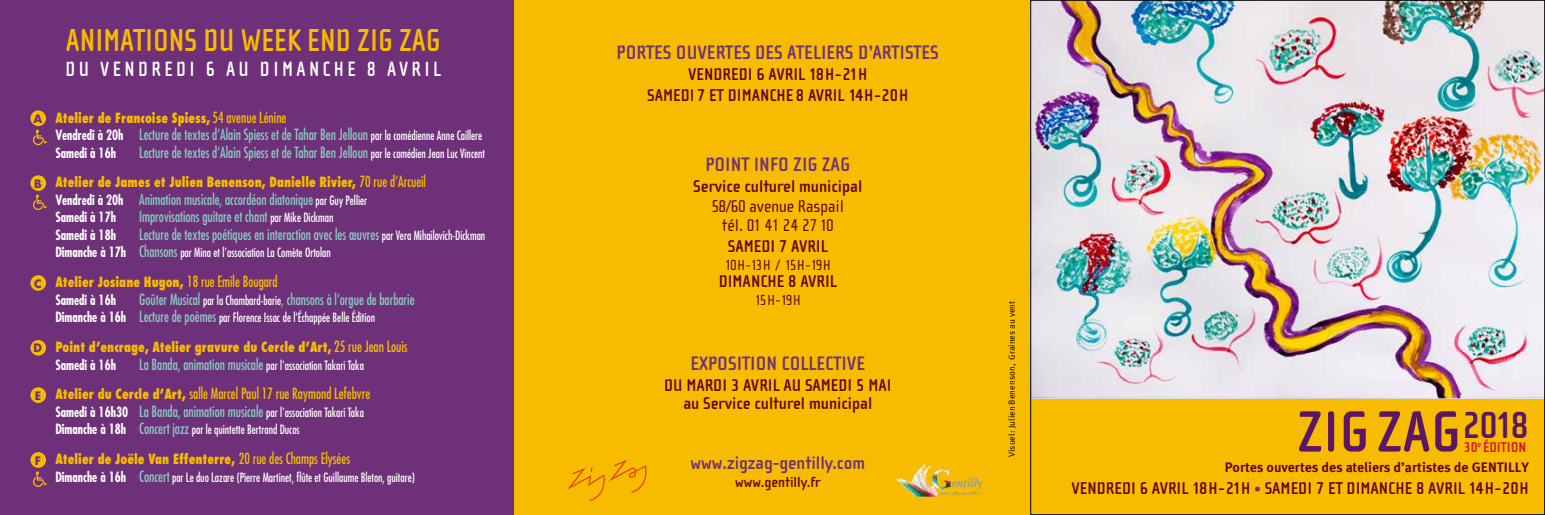
<style>
.page{position:relative;width:1545px;height:515px;background:#fff}
.page>*{position:absolute;margin:0;border:0;box-sizing:border-box;transform-origin:0 0}
.t1{font:700 59.5px "Cholla Sans OT";color:#5c1663}
.t2{font:700 38.62px "Cholla Sans OT";color:#5c1663}
.t3{font:700 32.5px "Cholla Sans OT";color:#f7bb00;scale:.9 1}
.t4{font:700 21.25px "Cholla Sans OT";letter-spacing:.18em;color:#fff;scale:.9 1}
.t5{font:700 20px "Cholla Sans OT";color:#6e3079}
.t6{font:700 18.75px "Cholla Sans OT";color:#6e3079}
.t7{font:700 17.5px/21px "Cholla Sans OT";color:#670509;text-align:center}
.t8{font:17.5px/18.8px "Cholla Sans OT";color:#670509;text-align:center}
.t9{font:condensed 15px "Futura Std";color:#8acbc1;scale:.9 1}
.t10{font:condensed 15px "Futura Std";color:#f7bb00;scale:.9 1}
.t11{font:15px "Cholla Sans OT";letter-spacing:-.025em;color:#670509}
.t12{font:700 15px "Cholla Sans OT";color:#670509}
.t13{font:700 14.5px "Cholla Sans OT";color:#cd171a}
.t14{font:800 condensed 13.75px/17.5px "Futura Std";color:#f7bb00;scale:.9 1}
.t15{font:700 13.75px "Meta OT";color:#670509}
.t16{font:700 condensed 13.75px "Futura Std";color:#fff;scale:.9 1}
.t17{font:condensed 12.5px/17.5px "Futura Std";color:#fff;scale:.9 1}
.t18{font:8.75px "Meta OT Norm";color:#000}
.s1{font-weight:700;font-stretch:normal;font-size:11.38px;color:#6e3079}
.s2{font-weight:400;font-size:15px}
.s3{font-weight:700;font-size:13.75px;color:#fff}
.s4{font-size:12.5px;color:#fff}
.s5{font-weight:700;font-size:13.75px}
.s6{font-size:15px;color:#8acbc1}
.s7{font-weight:700;color:#fff}
.s8{font-weight:800;font-size:13.75px}
.s9{font-family:"Helvetica Neue LT Std";font-weight:400;font-stretch:condensed;font-size:13.75px;color:#6e3079}
</style>
<div class="page">
<div style="left:1030px;top:0;width:514px;height:514px;background:#f7bb00"></div>
<div style="left:513px;top:0;width:517px;height:514px;background:#f7bb00"></div>
<svg style="left:567px;top:460px;width:79px;height:41px"></svg>
<img style="left:932px;top:469px;width:18px;height:19px">
<img style="left:900px;top:465px;width:23px;height:17px">
<svg style="left:939px;top:477px;width:43px;height:19px"></svg>
<img style="left:1032px;top:2px;width:510px;height:396px">
<div style="left:0;top:0;width:513px;height:514px;background:#6e3079"></div>
<div style="left:30px;top:110px;width:16px;height:16px;background:#f7bb00;border-radius:50%"></div>
<div style="left:30px;top:175px;width:16px;height:16px;background:#f7bb00;border-radius:50%"></div>
<div style="left:30px;top:275px;width:16px;height:15px;background:#f7bb00;border-radius:50%"></div>
<div style="left:30px;top:340px;width:16px;height:15px;background:#f7bb00;border-radius:50%"></div>
<div style="left:30px;top:387px;width:16px;height:15px;background:#f7bb00;border-radius:50%"></div>
<div style="left:30px;top:452px;width:16px;height:15px;background:#f7bb00;border-radius:50%"></div>
<svg style="left:33px;top:130px;width:14px;height:15px"></svg>
<svg style="left:33px;top:194px;width:14px;height:16px"></svg>
<svg style="left:33px;top:471px;width:14px;height:15px"></svg>
<h3 class="t3" style="left:66px;top:23px;width:417px">ANIMATIONS DU WEEK END ZIG ZAG</h3>
<h3 class="t4" style="left:66px;top:58px;width:418px">DU VENDREDI 6 AU DIMANCHE 8 AVRIL</h3>
<p class="t14" style="left:33px;top:108px;width:282px"><span class="s1">A</span> Atelier de Francoise Spiess, <span class="s2">54 avenue Lénine</span></p>
<p class="t9" style="left:55px;top:125px;width:476px"><span class="s3">Vendredi à 20h</span> Lecture de textes d’Alain Spiess et de Tahar Ben Jelloun <span class="s4">par la comédienne Anne Caillere</span></p>
<p class="t16" style="left:55px;top:144px;width:69px">Samedi à 16h</p>
<p class="t9" style="left:139px;top:143px;width:386px">Lecture de textes d’Alain Spiess et de Tahar Ben Jelloun <span class="s4">par le comédien Jean Luc Vincent</span></p>
<p class="t14" style="left:34px;top:173px;width:437px"><span class="s1">B</span> Atelier de James et Julien Benenson, Danielle Rivier, <span class="s2">70 rue d’Arcueil</span></p>
<p class="t9" style="left:55px;top:190px;width:348px"><span class="s3">Vendredi à 20h</span> Animation musicale, accordéon diatonique <span class="s4">par Guy Pellier</span></p>
<p class="t16" style="left:55px;top:208px;width:69px">Samedi à 17h</p>
<p class="t9" style="left:139px;top:208px;width:217px">Improvisations guitare et chant <span class="s4">par Mike Dickman</span></p>
<p class="t16" style="left:55px;top:226px;width:69px">Samedi à 18h</p>
<p class="t9" style="left:139px;top:225px;width:386px">Lecture de textes poétiques en interaction avec les œuvres <span class="s4">par Vera Mihailovich-Dickman</span></p>
<p class="t17" style="left:55px;top:244px;width:307px"><span class="s5">Dimanche à 17h</span> <span class="s6">Chansons</span> par Mina et l'association La Comète Ortolan</p>
<p class="t14" style="left:55px;top:273px;width:248px;text-indent:-21px"><span class="s1">C</span> Atelier Josiane Hugon, <span class="s2">18 rue Emile Bougard<br></span><span class="s7">Samedi à 16h</span></p>
<p class="t9" style="left:139px;top:290px;width:307px">Goûter Musical <span class="s4">par la Chambard-barie</span>, chansons à l’orgue de barbarie</p>
<p class="t17" style="left:55px;top:308px;width:357px"><span class="s5">Dimanche à 16h</span> <span class="s6">Lecture de poèmes</span> par Florence Issac de l’Échappée Belle Édition</p>
<p class="t14" style="left:55px;top:338px;width:393px;text-indent:-22px"><span class="s1">D</span> Point d’encrage, Atelier gravure du Cercle d’Art, <span class="s2">25 rue Jean Louis<br></span><span class="s7">Samedi à 16h</span></p>
<p class="t17" style="left:139px;top:356px;width:251px"><span class="s6">La Banda, animation musicale</span> par l'association Takari Taka</p>
<p class="t10" style="left:35px;top:384px;width:374px"><span class="s1">E</span> <span class="s8">Atelier du Cercle d’Art,</span> salle Marcel Paul 17 rue Raymond Lefebvre</p>
<p class="t17" style="left:55px;top:403px;width:344px"><span class="s5">Samedi à 16h30</span> <span class="s6">La Banda, animation musicale</span> par l'association Takari Taka<br><span class="s5">Dimanche à 18h</span> <span class="s6">Concert jazz</span> par le quintette Bertrand Ducos</p>
<p class="t14" style="left:35px;top:450px;width:352px"><span class="s1">F</span> Atelier de Joële Van Effenterre, <span class="s2">20 rue des Champs Elysées</span></p>
<p class="t17" style="left:55px;top:468px;width:401px"><span class="s5">Dimanche à 16h</span> <span class="s6">Concert</span> par Le duo Lazare (Pierre Martinet, flûte et Guillaume Bleton, guitare)</p>
<h3 class="t5" style="left:616px;top:41px;width:324px">PORTES OUVERTES DES ATELIERS D’ARTISTES</h3>
<p class="t7" style="left:647px;top:63px;width:262px">VENDREDI 6 AVRIL 18H-21H<br>SAMEDI 7 ET DIMANCHE 8 AVRIL 14H-20H</p>
<h3 class="t5" style="left:705px;top:153px;width:146px">POINT INFO ZIG ZAG</h3>
<p class="t7" style="left:693px;top:176px;width:170px">Service culturel municipal</p>
<p class="t8" style="left:711px;top:197px;width:134px">58/60 avenue Raspail tél. 01 41 24 27 10</p>
<p class="t7" style="left:728px;top:236px;width:101px">SAMEDI 7 AVRIL</p>
<p class="t11" style="left:725px;top:256px;width:107px">10H-13H / 15H-19H</p>
<p class="t7" style="left:718px;top:271px;width:120px">DIMANCHE 8 AVRIL</p>
<p class="t11" style="left:755px;top:291px;width:47px">15H-19H</p>
<h3 class="t5" style="left:690px;top:352px;width:176px">EXPOSITION COLLECTIVE</h3>
<p class="t7" style="left:664px;top:375px;width:229px;line-height:18.8px">DU MARDI 3 AVRIL AU SAMEDI 5 MAI au Service culturel municipal</p>
<p class="t6" style="left:690px;top:452px;width:176px">www.zigzag-gentilly.com</p>
<p class="t12" style="left:735px;top:473px;width:87px">www.gentilly.fr</p>
<p class="t18" style="left:1006px;top:456px;width:157px;rotate:-90deg">Visuel: Julien Benenson, Graines au vent</p>
<h1 class="t1" style="left:1296px;top:399px;width:165px">ZIG ZAG</h1>
<h2 class="t2" style="left:1461px;top:403px;width:68px">2018</h2>
<p class="t13" style="left:1463px;top:438px;width:64px">30<sup>e</sup> ÉDITION</p>
<p class="t15" style="left:1224px;top:458px;width:306px">Portes ouvertes des ateliers d’artistes de GENTILLY</p>
<p class="t7" style="left:1071px;top:477px;width:459px">VENDREDI 6 AVRIL 18H-21H <span class="s9">•</span> SAMEDI 7 ET DIMANCHE 8 AVRIL 14H-20H</p>
</div>
